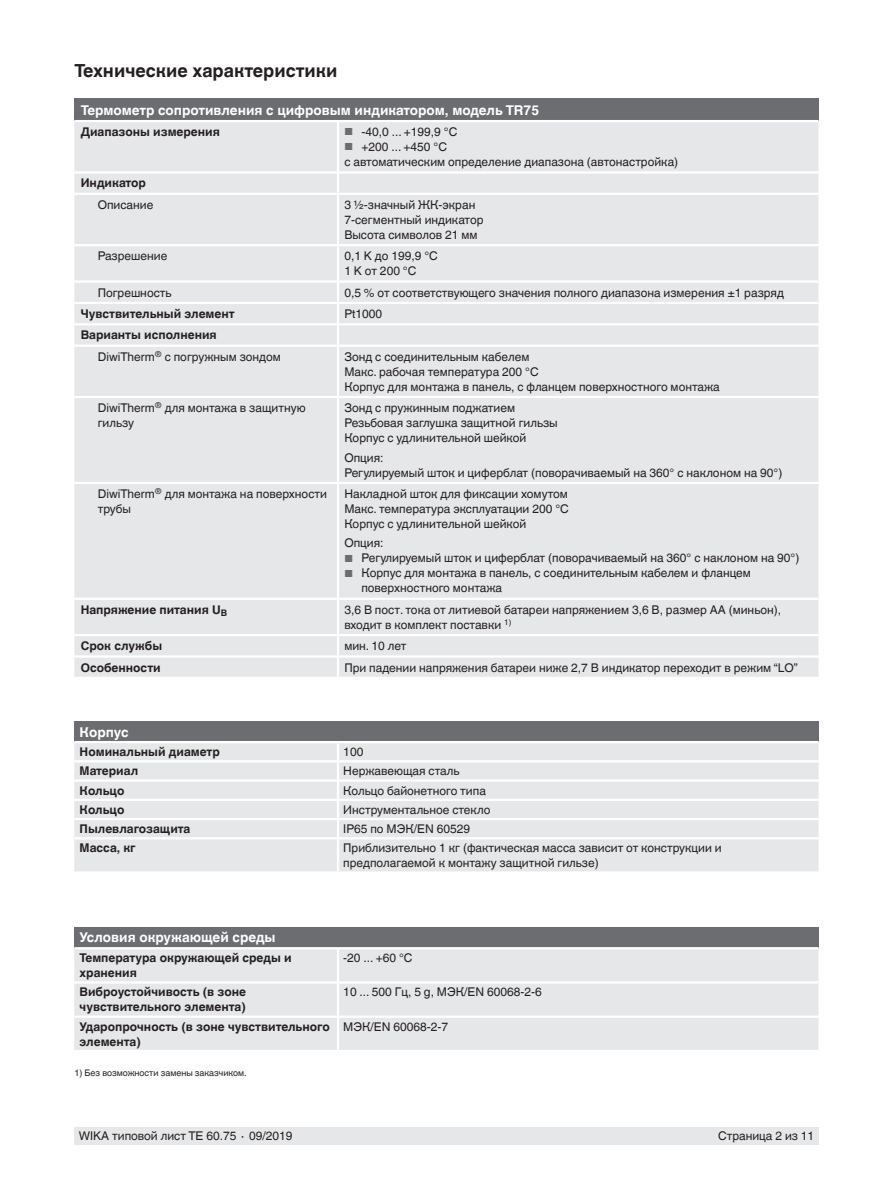
<style>
.page{position:relative;width:893px;height:1188px;background:#fff}
.page>*{position:absolute;margin:0;border:0;box-sizing:border-box;transform-origin:0 0}
.t1{font:700 18px "Helvetica World";color:#231f20}
.t2{font:700 13.5px "Helvetica World";color:#fff}
.t3{font:12px/15px "Helvetica World";color:#231f20}
.t4{font:700 12px/15px "Helvetica World";color:#231f20}
.t5{font:9px "Helvetica World";color:#231f20}
.s1{font-size:10.2px;color:#6c6d70}
.s2{font-weight:700}
</style>
<div class="page">
<div style="left:74px;top:1128px;width:745px;height:17px;background:#e6e7e9"></div>
<div style="left:74px;top:99px;width:744px;height:22px;background:#6c6d70"></div>
<div style="left:74px;top:122px;width:744px;height:555px;background:#e6e7e9"></div>
<hr style="left:74px;top:120px;width:264px;height:2px;background:#fff">
<hr style="left:338px;top:120px;width:480px;height:2px;background:#fff">
<hr style="left:337px;top:122px;width:2px;height:49px;background:#fff">
<hr style="left:74px;top:171px;width:264px;height:3px;background:#fff">
<hr style="left:338px;top:171px;width:480px;height:3px;background:#fff">
<svg style="left:337px;top:174px;width:2px;height:19px"></svg>
<hr style="left:74px;top:193px;width:264px;height:2px;background:#fff">
<hr style="left:338px;top:193px;width:480px;height:2px;background:#fff">
<hr style="left:337px;top:195px;width:2px;height:49px;background:#fff">
<hr style="left:74px;top:244px;width:264px;height:2px;background:#fff">
<hr style="left:338px;top:244px;width:480px;height:2px;background:#fff">
<hr style="left:337px;top:246px;width:2px;height:34px;background:#fff">
<hr style="left:74px;top:280px;width:264px;height:3px;background:#fff">
<hr style="left:338px;top:280px;width:480px;height:3px;background:#fff">
<hr style="left:74px;top:302px;width:264px;height:2px;background:#fff">
<hr style="left:338px;top:302px;width:480px;height:2px;background:#fff">
<svg style="left:337px;top:283px;width:2px;height:40px"></svg>
<hr style="left:74px;top:323px;width:264px;height:2px;background:#fff">
<hr style="left:338px;top:323px;width:480px;height:2px;background:#fff">
<hr style="left:337px;top:325px;width:2px;height:20px;background:#fff">
<hr style="left:74px;top:345px;width:264px;height:2px;background:#fff">
<hr style="left:338px;top:345px;width:480px;height:2px;background:#fff">
<hr style="left:337px;top:347px;width:2px;height:49px;background:#fff">
<hr style="left:74px;top:396px;width:264px;height:2px;background:#fff">
<hr style="left:338px;top:396px;width:480px;height:2px;background:#fff">
<hr style="left:337px;top:398px;width:2px;height:84px;background:#fff">
<hr style="left:74px;top:482px;width:264px;height:2px;background:#fff">
<hr style="left:338px;top:482px;width:480px;height:2px;background:#fff">
<hr style="left:337px;top:484px;width:2px;height:114px;background:#fff">
<hr style="left:74px;top:598px;width:264px;height:2px;background:#fff">
<hr style="left:338px;top:598px;width:480px;height:2px;background:#fff">
<hr style="left:337px;top:600px;width:2px;height:34px;background:#fff">
<hr style="left:74px;top:634px;width:264px;height:2px;background:#fff">
<hr style="left:338px;top:634px;width:480px;height:2px;background:#fff">
<hr style="left:74px;top:655px;width:264px;height:3px;background:#fff">
<hr style="left:338px;top:655px;width:480px;height:3px;background:#fff">
<svg style="left:337px;top:636px;width:2px;height:41px"></svg>
<div style="left:74px;top:927px;width:744px;height:21px;background:#6c6d70"></div>
<div style="left:74px;top:949px;width:744px;height:101px;background:#e6e7e9"></div>
<hr style="left:337px;top:949px;width:2px;height:32px;background:#fff">
<hr style="left:74px;top:981px;width:264px;height:3px;background:#fff">
<hr style="left:338px;top:981px;width:480px;height:3px;background:#fff">
<hr style="left:337px;top:984px;width:2px;height:32px;background:#fff">
<hr style="left:74px;top:1016px;width:264px;height:2px;background:#fff">
<hr style="left:338px;top:1016px;width:480px;height:2px;background:#fff">
<hr style="left:337px;top:1018px;width:2px;height:32px;background:#fff">
<hr style="left:74px;top:947px;width:264px;height:2px;background:#fff">
<hr style="left:338px;top:947px;width:480px;height:2px;background:#fff">
<div style="left:74px;top:722px;width:745px;height:20px;background:#6c6d70"></div>
<div style="left:74px;top:743px;width:745px;height:128px;background:#e6e7e9"></div>
<hr style="left:74px;top:760px;width:264px;height:2px;background:#fff">
<hr style="left:338px;top:760px;width:481px;height:2px;background:#fff">
<hr style="left:74px;top:779px;width:264px;height:3px;background:#fff">
<hr style="left:338px;top:779px;width:481px;height:3px;background:#fff">
<hr style="left:74px;top:799px;width:264px;height:2px;background:#fff">
<hr style="left:338px;top:799px;width:481px;height:2px;background:#fff">
<hr style="left:74px;top:818px;width:264px;height:2px;background:#fff">
<hr style="left:338px;top:818px;width:481px;height:2px;background:#fff">
<svg style="left:337px;top:743px;width:2px;height:94px"></svg>
<hr style="left:74px;top:741px;width:264px;height:2px;background:#fff">
<hr style="left:338px;top:741px;width:481px;height:2px;background:#fff">
<hr style="left:74px;top:837px;width:264px;height:2px;background:#fff">
<hr style="left:338px;top:837px;width:481px;height:2px;background:#fff">
<hr style="left:337px;top:839px;width:2px;height:32px;background:#fff">
<h1 class="t1" style="left:74px;top:60px;width:265px">Технические характеристики</h1>
<p class="t2" style="left:81px;top:102px;width:460px">Термометр сопротивления с цифровым индикатором, модель TR75</p>
<p class="t4" style="left:81px;top:124px;width:141px">Диапазоны измерения</p>
<p class="t3" style="left:344px;top:124px;width:114px"><span class="s1">■</span> -40,0 ... +199,9 °C</p>
<p class="t3" style="left:344px;top:139px;width:335px"><span class="s1">■</span> +200 ... +450 °C<br>с автоматическим определение диапазона (автонастройка)</p>
<p class="t4" style="left:81px;top:176px;width:67px">Индикатор</p>
<p class="t3" style="left:98px;top:197px;width:57px">Описание</p>
<p class="t3" style="left:344px;top:197px;width:141px">3 ½-значный ЖК-экран<br>7-сегментный индикатор<br>Высота символов 21 мм</p>
<p class="t3" style="left:98px;top:249px;width:71px">Разрешение</p>
<p class="t3" style="left:344px;top:249px;width:95px">0,1 K до 199,9 °C<br>1 K от 200 °C</p>
<p class="t3" style="left:98px;top:285px;width:75px">Погрешность</p>
<p class="t3" style="left:344px;top:285px;width:441px">0,5 % от соответствующего значения полного диапазона измерения ±1 разряд</p>
<p class="t4" style="left:81px;top:306px;width:155px">Чувствительный элемент</p>
<p class="t3" style="left:344px;top:306px;width:39px">Pt1000</p>
<p class="t3" style="left:98px;top:325px;width:185px;line-height:21.3px;text-indent:-17px"><span class="s2">Варианты исполнения<br></span>DiwiTherm<sup>®</sup> с погружным зондом</p>
<p class="t3" style="left:344px;top:349px;width:377px">Зонд с соединительным кабелем<br>Макс. рабочая температура 200 °C<br>Корпус для монтажа в панель, с фланцем поверхностного монтажа</p>
<p class="t3" style="left:98px;top:400px;width:209px">DiwiTherm<sup>®</sup> для монтажа в защитную гильзу</p>
<p class="t3" style="left:344px;top:400px;width:215px">Зонд с пружинным поджатием<br>Резьбовая заглушка защитной гильзы<br>Корпус с удлинительной шейкой</p>
<p class="t3" style="left:344px;top:450px;width:439px">Опция:<br>Регулируемый шток и циферблат (поворачиваемый на 360° с наклоном на 90°)</p>
<p class="t3" style="left:98px;top:486px;width:231px">DiwiTherm<sup>®</sup> для монтажа на поверхности трубы</p>
<p class="t3" style="left:344px;top:486px;width:226px;text-align:justify">Накладной шток для фиксации хомутом Макс. температура эксплуатации 200 °C Корпус с удлинительной шейкой</p>
<p class="t3" style="left:344px;top:536px;width:41px">Опция:</p>
<p class="t3" style="left:344px;top:551px;width:456px"><span class="s1">■</span> Регулируемый шток и циферблат (поворачиваемый на 360° с наклоном на 90°)</p>
<p class="t3" style="left:361px;top:566px;width:391px;text-indent:-17px"><span class="s1">■</span> Корпус для монтажа в панель, с соединительным кабелем и фланцем поверхностного монтажа</p>
<p class="t4" style="left:81px;top:602px;width:148px">Напряжение питания U<sub>B</sub></p>
<p class="t3" style="left:344px;top:602px;width:438px">3,6 В пост. тока от литиевой батареи напряжением 3,6 В, размер AA (миньон), входит в комплект поставки <sup>1)</sup></p>
<p class="t4" style="left:81px;top:639px;width:83px">Срок службы</p>
<p class="t3" style="left:344px;top:639px;width:64px">мин. 10 лет</p>
<p class="t4" style="left:81px;top:660px;width:82px">Особенности</p>
<p class="t3" style="left:344px;top:660px;width:455px">При падении напряжения батареи ниже 2,7 В индикатор переходит в режим “LO”</p>
<p class="t2" style="left:80px;top:724px;width:51px">Корпус</p>
<p class="t4" style="left:80px;top:744px;width:142px">Номинальный диаметр</p>
<p class="t3" style="left:343px;top:744px;width:22px">100</p>
<p class="t4" style="left:80px;top:764px;width:60px">Материал</p>
<p class="t3" style="left:343px;top:764px;width:118px">Нержавеющая сталь</p>
<p class="t4" style="left:80px;top:783px;width:46px">Кольцо</p>
<p class="t3" style="left:343px;top:783px;width:144px">Кольцо байонетного типа</p>
<p class="t4" style="left:80px;top:802px;width:46px">Кольцо</p>
<p class="t3" style="left:343px;top:802px;width:149px">Инструментальное стекло</p>
<p class="t4" style="left:80px;top:821px;width:112px">Пылевлагозащита</p>
<p class="t3" style="left:343px;top:821px;width:128px">IP65 по МЭК/EN 60529</p>
<p class="t4" style="left:80px;top:841px;width:58px">Масса, кг</p>
<p class="t3" style="left:343px;top:841px;width:380px">Приблизительно 1 кг (фактическая масса зависит от конструкции и предполагаемой к монтажу защитной гильзе)</p>
<p class="t2" style="left:80px;top:929px;width:198px">Условия окружающей среды</p>
<p class="t4" style="left:80px;top:951px;width:213px">Температура окружающей среды и хранения</p>
<p class="t3" style="left:343px;top:951px;width:71px">-20 ... +60 °C</p>
<p class="t4" style="left:80px;top:985px;width:168px">Виброустойчивость (в зоне чувствительного элемента)</p>
<p class="t3" style="left:343px;top:985px;width:200px">10 ... 500 Гц, 5 g, МЭК/EN 60068-2-6</p>
<p class="t4" style="left:80px;top:1019px;width:252px">Ударопрочность (в зоне чувствительного элемента)</p>
<p class="t3" style="left:343px;top:1019px;width:106px">МЭК/EN 60068-2-7</p>
<p class="t5" style="left:74px;top:1068px;width:174px">1) Без возможности замены заказчиком.</p>
<p class="t3" style="left:79px;top:1129px;width:215px">WIKA типовой лист TE 60.75 ∙ 09/2019</p>
<p class="t3" style="left:718px;top:1129px;width:98px">Страница 2 из 11</p>
</div>
